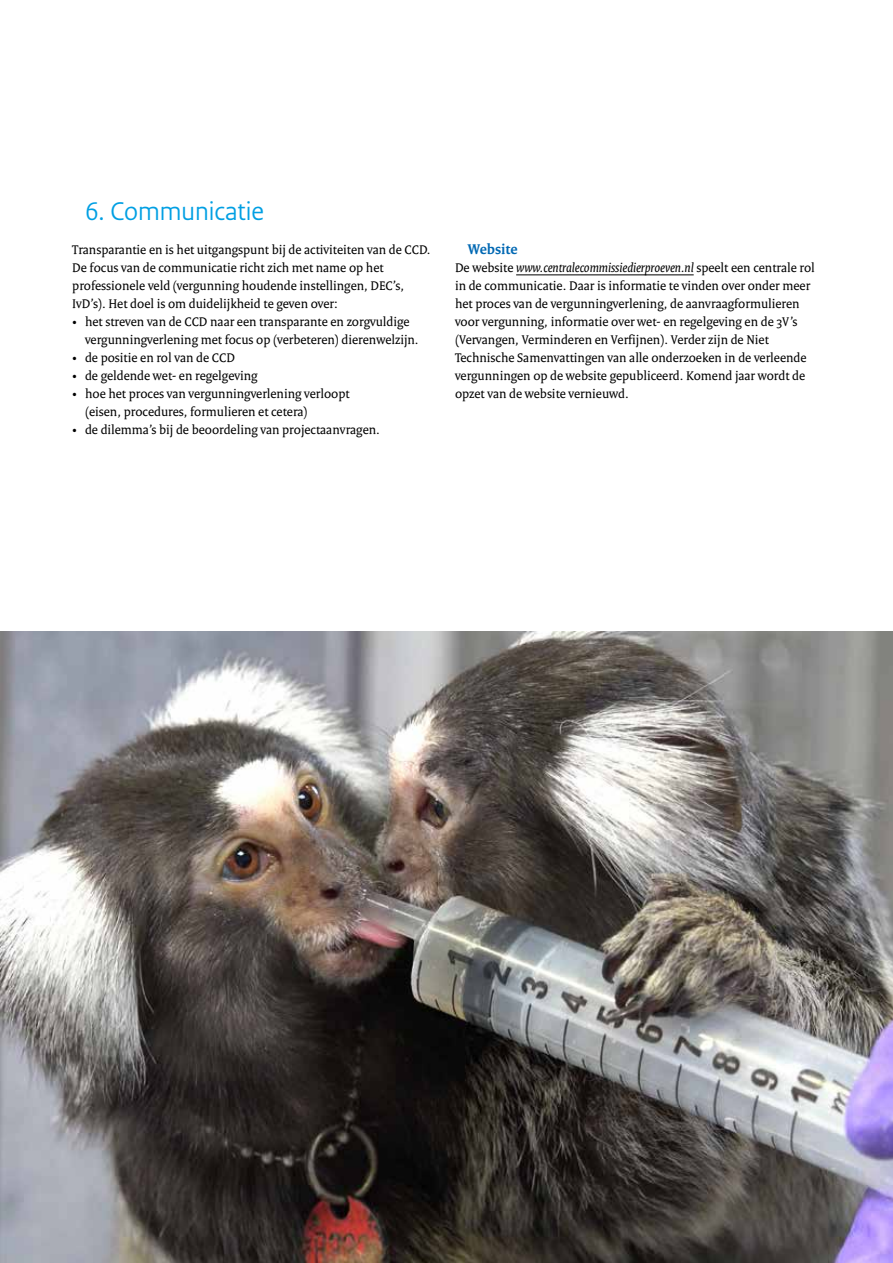
<style>
.page{position:relative;width:893px;height:1263px;background:#fff}
.page>*{position:absolute;margin:0;border:0;box-sizing:border-box;transform-origin:0 0}
.t1{font:27px "Rijksoverheid Sans Heading";color:#009fe3}
.t2{font:700 15px "Rijksoverheid Serif";color:#0068b3}
.t3{font:13.5px/18px "Rijksoverheid Serif";color:#000}
.s1{font-style:italic}
</style>
<div class="page">
<hr style="left:516px;top:275px;width:178px;height:1px;background:#000">
<img style="left:0;top:632px;width:893px;height:631px">
<h1 class="t1" style="left:85px;top:196px;width:180px">6. Communicatie</h1>
<p class="t3" style="left:72px;top:240px;width:360px">Transparantie en is het uitgangspunt bij de activiteiten van de CCD.<br>De focus van de communicatie richt zich met name op het professionele veld (vergunning houdende instellingen, DEC’s, IvD’s). Het doel is om duidelijkheid te geven over:</p>
<p class="t3" style="left:85px;top:312px;width:335px;text-indent:-13px">• het streven van de CCD naar een transparante en zorgvuldige vergunningverlening met focus op (verbeteren) dierenwelzijn.</p>
<p class="t3" style="left:72px;top:348px;width:164px">• de positie en rol van de CCD</p>
<p class="t3" style="left:72px;top:366px;width:187px">• de geldende wet- en regelgeving</p>
<p class="t3" style="left:85px;top:384px;width:266px;text-indent:-13px">• hoe het proces van vergunningverlening verloopt (eisen, procedures, formulieren et cetera)</p>
<p class="t3" style="left:72px;top:420px;width:309px">• de dilemma’s bij de beoordeling van projectaanvragen.</p>
<p class="t2" style="left:468px;top:240px;width:52px">Website</p>
<p class="t3" style="left:455px;top:258px;width:361px">De website <span class="s1">www.centralecommissiedierproeven.nl</span> speelt een centrale rol in de communicatie. Daar is informatie te vinden over onder meer het proces van de vergunningverlening, de aanvraagformulieren voor vergunning, informatie over wet- en regelgeving en de 3V’s (Vervangen, Verminderen en Verfijnen). Verder zijn de Niet Technische Samenvattingen van alle onderzoeken in de verleende vergunningen op de website gepubliceerd. Komend jaar wordt de opzet van de website vernieuwd.</p>
</div>
